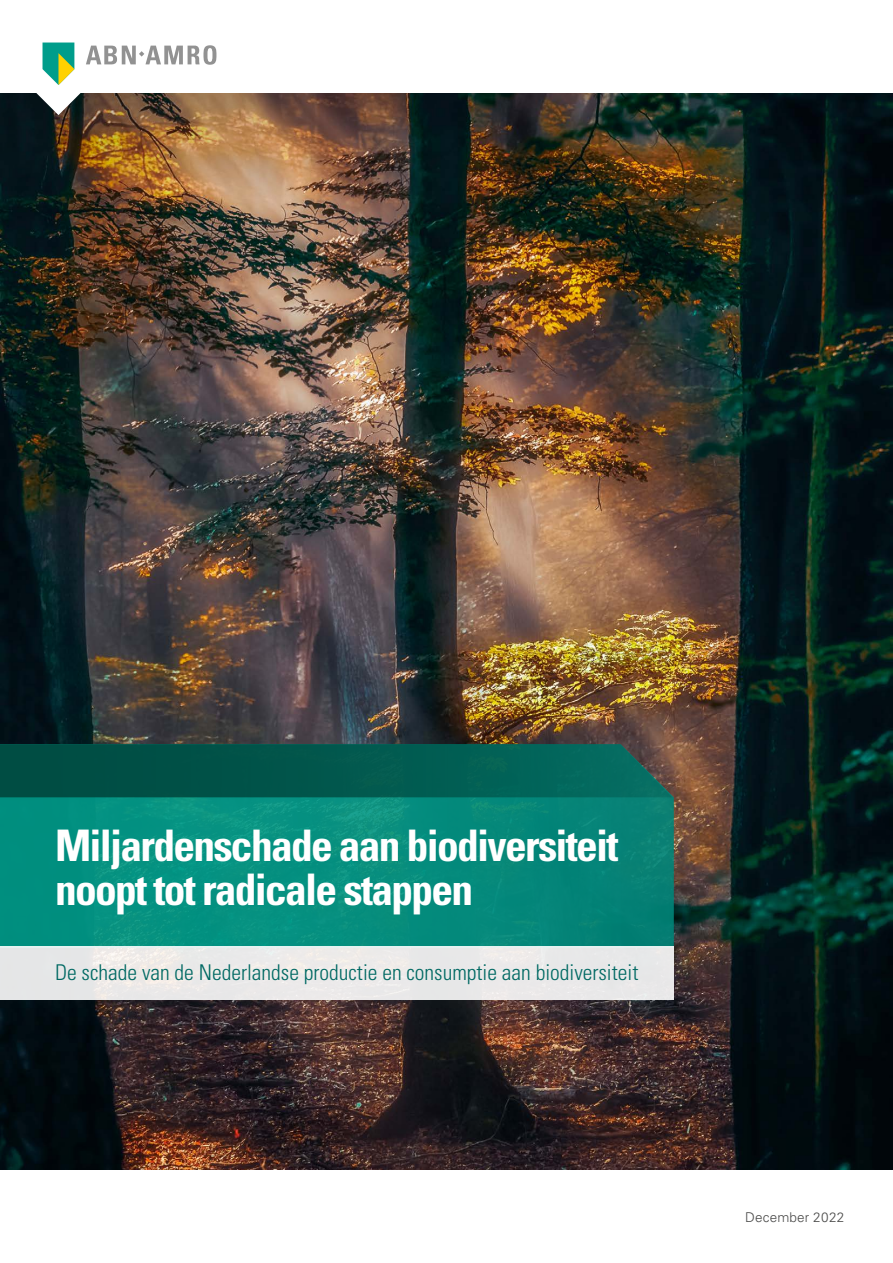
<style>
.page{position:relative;width:893px;height:1263px;background:#fff}
.page>*{position:absolute;margin:0;border:0;box-sizing:border-box;transform-origin:0 0}
.t1{font:700 condensed 43.5px/43.5px "Univers LT Std";letter-spacing:-.04em;color:#fff}
.t2{font:300 condensed 21.75px "Univers LT Std";color:#006963}
.t3{font:300 13.5px "Univers LT Std";letter-spacing:.01em;color:#4a4a49}
</style>
<div class="page">
<img style="left:0;top:327px;width:893px;height:842px">
<img style="left:0;top:94px;width:893px;height:233px">
<svg style="left:0;top:744px;width:674px;height:203px;background:#078d7e"></svg>
<svg style="left:0;top:744px;width:672px;height:53px;background:#04584e"></svg>
<div style="left:0;top:947px;width:674px;height:53px;background:#eae9e9"></div>
<svg style="left:28px;top:43px;width:188px;height:72px"></svg>
<h1 class="t1" style="left:55px;top:824px;width:565px">Miljardenschade aan biodiversiteit noopt tot radicale stappen</h1>
<p class="t2" style="left:55px;top:959px;width:585px">De schade van de Nederlandse productie en consumptie aan biodiversiteit</p>
<p class="t3" style="left:745px;top:1209px;width:101px">December 2022</p>
</div>
